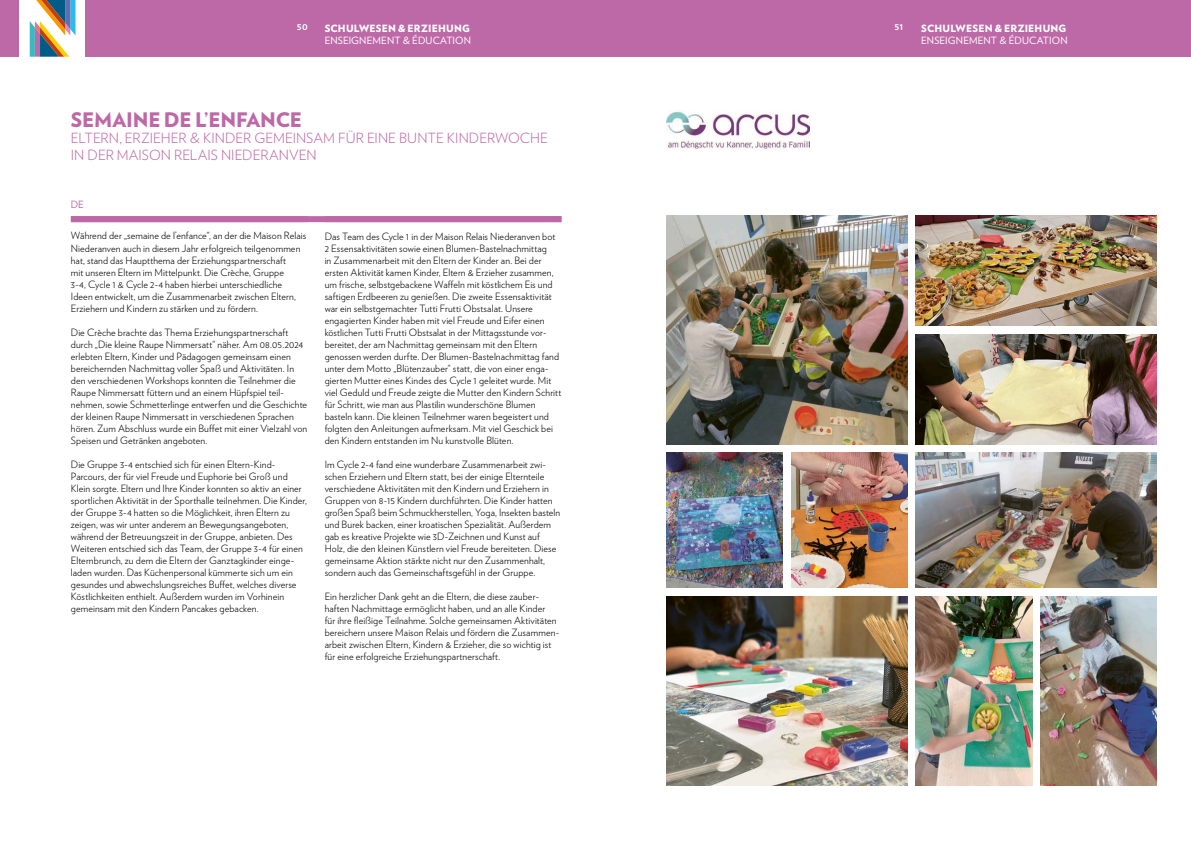
<style>
.page{position:relative;width:1191px;height:842px;background:#fff}
.page>*{position:absolute;margin:0;border:0;box-sizing:border-box;transform-origin:0 0}
.t1{font:900 20px "Verlag";letter-spacing:-.01em;color:#be69a7}
.t2{font:300 14px/16.8px "Verlag";color:#be69a7}
.t3{font:300 10px/12px "Verlag";letter-spacing:.01em;color:#000}
.t4{font:10px "Verlag";letter-spacing:.015em;color:#fff}
.t5{font:900 10px "Verlag";letter-spacing:.02em;color:#fff}
.t6{font:700 10px "Verlag";color:#fff}
.t7{font:10px "Verlag";color:#be69a7}
.s1{font-family:"Gotham"}
</style>
<div class="page">
<div style="left:85px;top:0;width:1106px;height:57px;background:#be69a7"></div>
<img style="left:666px;top:111px;width:143px;height:38px">
<svg style="left:29px;top:0;width:46px;height:57px"></svg>
<div style="left:0;top:0;width:19px;height:57px;background:#be69a7"></div>
<div style="left:71px;top:216px;width:490px;height:6px;background:#be69a7"></div>
<img style="left:666px;top:216px;width:241px;height:228px">
<img style="left:916px;top:334px;width:241px;height:110px">
<img style="left:791px;top:453px;width:116px;height:135px">
<img style="left:916px;top:216px;width:241px;height:110px">
<img style="left:916px;top:453px;width:241px;height:135px">
<img style="left:916px;top:596px;width:116px;height:189px">
<img style="left:1040px;top:596px;width:117px;height:189px">
<img style="left:666px;top:453px;width:116px;height:135px">
<img style="left:666px;top:596px;width:241px;height:189px">
<p class="t6" style="left:297px;top:18px;width:12px">50</p>
<p class="t6" style="left:894px;top:18px;width:10px">51</p>
<p class="t5" style="left:325px;top:20px;width:147px">SCHULWESEN &amp; ERZIEHUNG</p>
<p class="t4" style="left:325px;top:33px;width:148px">ENSEIGNEMENT &amp; ÉDUCATION</p>
<p class="t5" style="left:921px;top:20px;width:147px">SCHULWESEN &amp; ERZIEHUNG</p>
<p class="t4" style="left:921px;top:33px;width:148px">ENSEIGNEMENT &amp; ÉDUCATION</p>
<h1 class="t1" style="left:71px;top:103px;width:233px">SEMAINE DE L’ENFANCE</h1>
<h2 class="t2" style="left:71px;top:129px;width:478px">ELTERN, ERZIEHER &amp; KINDER GEMEINSAM FÜR EINE BUNTE KINDERWOCHE<br>IN DER MAISON RELAIS NIEDERANVEN</h2>
<p class="t7" style="left:71px;top:197px;width:15px">DE</p>
<p class="t3" style="left:71px;top:229px;width:237px">Während der „semaine de l’enfance“, an der die Maison Relais Niederanven auch in diesem Jahr erfolgreich teilgenommen hat, stand das Hauptthema der Erziehungspartnerschaft<br>mit unseren Eltern im Mittelpunkt. Die Crèche, Gruppe<br>3-4, Cycle 1 &amp; Cycle 2-4 haben hierbei unterschiedliche Ideen entwickelt, um die Zusammenarbeit zwischen Eltern, Erziehern und Kindern zu stärken und zu fördern.</p>
<p class="t3" style="left:71px;top:325px;width:238px">Die Crèche brachte das Thema Erziehungspartnerschaft durch „Die kleine Raupe Nimmersatt“ näher. Am 08.05.2024 erlebten Eltern, Kinder und Pädagogen gemeinsam einen bereichernden Nachmittag voller Spa<span class="s1">ß</span> und Aktivitäten. In den verschiedenen Workshops konnten die Teilnehmer die Raupe Nimmersatt füttern und an einem Hüpfspiel teil&shy;nehmen, sowie Schmetterlinge entwerfen und die Geschichte der kleinen Raupe Nimmersatt in verschiedenen Sprachen hören. Zum Abschluss wurde ein Buffet mit einer Vielzahl von Speisen und Getränken angeboten.</p>
<p class="t3" style="left:71px;top:457px;width:237px">Die Gruppe 3-4 entschied sich für einen Eltern-Kind-Parcours, der für viel Freude und Euphorie bei Gro<span class="s1">ß</span> und Klein sorgte. Eltern und Ihre Kinder konnten so aktiv an einer sportlichen Aktivität in der Sporthalle teilnehmen. Die Kinder, der Gruppe 3-4 hatten so die Möglichkeit, ihren Eltern zu zeigen, was wir unter anderem an Bewegungsangeboten, während der Betreuungszeit in der Gruppe, anbieten. Des Weiteren entschied sich das Team, der Gruppe 3-4 für einen Elternbrunch, zu dem die Eltern der Ganztagkinder einge&shy;laden wurden. Das Küchenpersonal kümmerte sich um ein gesundes und abwechslungsreiches Buffet, welches diverse Köstlichkeiten enthielt. Au<span class="s1">ß</span>erdem wurden im Vorhinein gemeinsam mit den Kindern Pancakes gebacken.</p>
<p class="t3" style="left:325px;top:229px;width:238px">Das Team des Cycle 1 in der Maison Relais Niederanven bot 2 Essensaktivitäten sowie einen Blumen-Bastelnachmittag<br>in Zusammenarbeit mit den Eltern der Kinder an. Bei der ersten Aktivität kamen Kinder, Eltern &amp; Erzieher zusammen, um frische, selbstgebackene Waffeln mit köstlichem Eis und saftigen Erdbeeren zu genie<span class="s1">ß</span>en. Die zweite Essensaktivität war ein selbstgemachter Tutti Frutti Obstsalat. Unsere engagierten Kinder haben mit viel Freude und Eifer einen köstlichen Tutti Frutti Obstsalat in der Mittagsstunde vor&shy;bereitet, der am Nachmittag gemeinsam mit den Eltern genossen werden durfte. Der Blumen-Bastelnachmittag fand unter dem Motto „Blütenzauber“ statt, die von einer enga&shy;gierten Mutter eines Kindes des Cycle 1 geleitet wurde. Mit viel Geduld und Freude zeigte die Mutter den Kindern Schritt für Schritt, wie man aus Plastilin wunderschöne Blumen basteln kann. Die kleinen Teilnehmer waren begeistert und folgten den Anleitungen aufmerksam. Mit viel Geschick bei den Kindern entstanden im Nu kunstvolle Blüten.</p>
<p class="t3" style="left:325px;top:457px;width:237px">Im Cycle 2-4 fand eine wunderbare Zusammenarbeit zwi&shy;schen Erziehern und Eltern statt, bei der einige Elternteile verschiedene Aktivitäten mit den Kindern und Erziehern in Gruppen von 8-15 Kindern durchführten. Die Kinder hatten gro<span class="s1">ß</span>en Spa<span class="s1">ß</span> beim Schmuckherstellen, Yoga, Insekten basteln und Burek backen, einer kroatischen Spezialität. Au<span class="s1">ß</span>erdem gab es kreative Projekte wie 3D-Zeichnen und Kunst auf Holz, die den kleinen Künstlern viel Freude bereiteten. Diese gemeinsame Aktion stärkte nicht nur den Zusammenhalt, sondern auch das Gemeinschaftsgefühl in der Gruppe.</p>
<p class="t3" style="left:325px;top:589px;width:236px">Ein herzlicher Dank geht an die Eltern, die diese zauber&shy;haften Nachmittage ermöglicht haben, und an alle Kinder<br>für ihre flei<span class="s1">ß</span>ige Teilnahme. Solche gemeinsamen Aktivitäten bereichern unsere Maison Relais und fördern die Zusammen&shy;arbeit zwischen Eltern, Kindern &amp; Erzieher, die so wichtig ist für eine erfolgreiche Erziehungspartnerschaft.</p>
</div>
